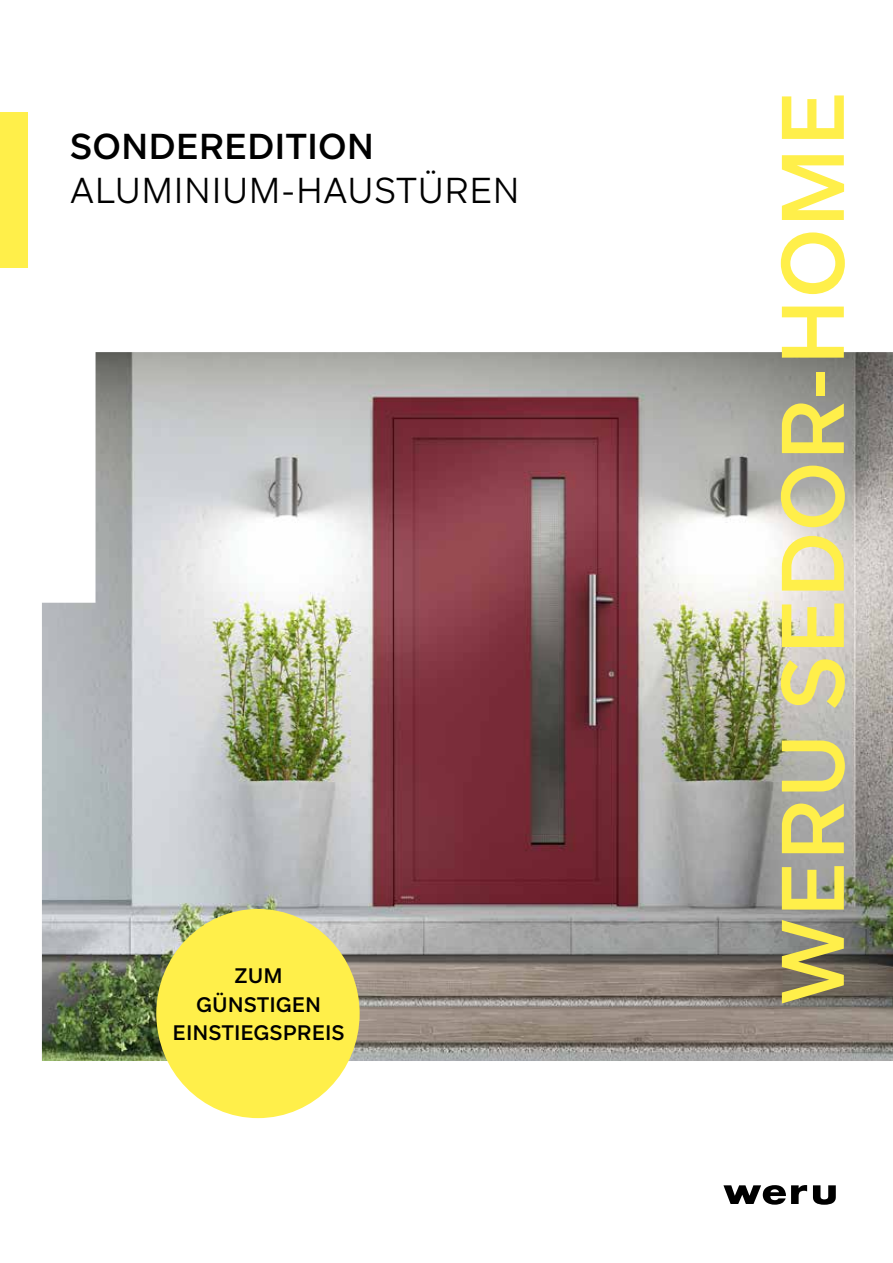
<style>
.page{position:relative;width:893px;height:1263px;background:#fff}
.page>*{position:absolute;margin:0;border:0;box-sizing:border-box;transform-origin:0 0}
.t1{font:500 88.5px "Aribau Grotesk";color:#ffef4a}
.t2{font:300 36px "Aribau Grotesk";color:#000}
.t3{font:500 36px "Aribau Grotesk";color:#000}
.t4{font:500 21px/28.5px "Aribau Grotesk";color:#000;text-align:center}
</style>
<div class="page">
<img style="left:42px;top:352px;width:851px;height:709px">
<div style="left:0;top:112px;width:27px;height:156px;background:#ffef4a"></div>
<div style="left:156px;top:909px;width:204px;height:209px;background:#ffef4a;border-radius:50%"></div>
<svg style="left:723px;top:1185px;width:113px;height:20px"></svg>
<h2 class="t3" style="left:70px;top:124px;width:306px">SONDEREDITION</h2>
<h2 class="t2" style="left:70px;top:168px;width:451px">ALUMINIUM-HAUSTÜREN</h2>
<p class="t4" style="left:173px;top:961px;width:174px">ZUM<br>GÜNSTIGEN<br>EINSTIEGSPREIS</p>
<h1 class="t1" style="left:757px;top:1006px;width:916px;rotate:-90deg">WERU SEDOR-HOME</h1>
</div>
